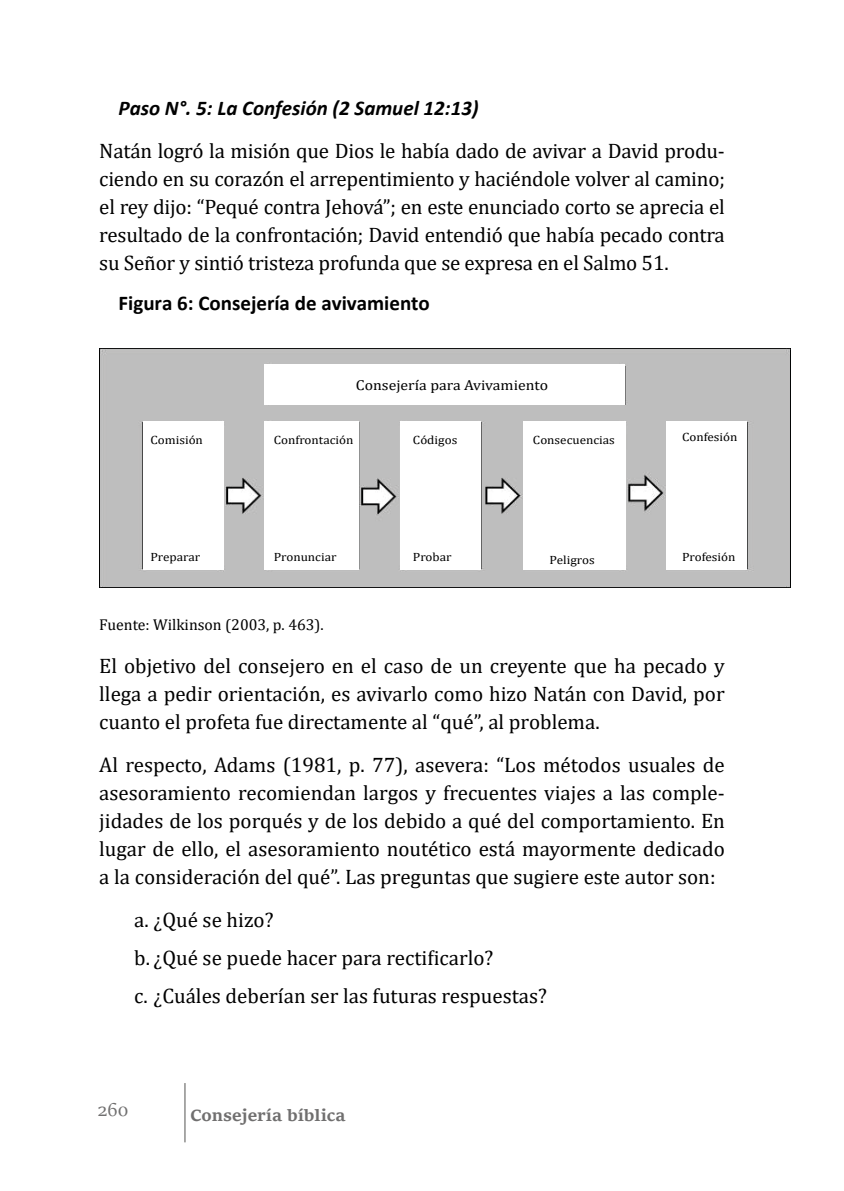
<style>
.page{position:relative;width:844px;height:1191px;background:#fff}
.page>*{position:absolute;margin:0;border:0;box-sizing:border-box;transform-origin:0 0}
.CUERPO{font:21px/28px "Cambria";color:#000;text-align:justify}
.TITULO_4{font:italic 700 21px "Calibri";color:#000}
.TITULO_4-2{font:700 21px "Calibri";color:#000}
.t1{font:21px "Sitka Banner";color:#706f6f}
.t2{font:700 17.5px "Sitka Text";color:#706f6f}
.FUENTE{font:15.75px "Cambria";color:#000}
.t3{font:14.35px "Cambria";color:#000;scale:1.09 1}
.t4{font:12.08px "Cambria";color:#000;scale:1.09 1}
</style>
<div class="page">
<hr style="left:184px;top:1083px;width:2px;height:59px;background:#9d9d9c">
<img style="left:99px;top:348px;width:690px;height:240px">
<div style="left:264px;top:365px;width:361px;height:40px;background:#fff"></div>
<div style="left:143px;top:422px;width:81px;height:148px;background:#fff"></div>
<div style="left:264px;top:422px;width:94px;height:148px;background:#fff"></div>
<div style="left:523px;top:422px;width:102px;height:148px;background:#fff"></div>
<div style="left:400px;top:422px;width:80px;height:148px;background:#fff"></div>
<div style="left:666px;top:422px;width:80px;height:148px;background:#fff"></div>
<p class="TITULO_4" style="left:118px;top:95px;width:361px">Paso N°. 5: La Confesión (2 Samuel 12:13)</p>
<p class="CUERPO" style="left:99px;top:137px;width:627px">Natán logró la misión que Dios le había dado de avivar a David produ&shy;ciendo en su corazón el arrepentimiento y haciéndole volver al camino; el rey dijo: “Pequé contra Jehová”; en este enunciado corto se aprecia el resultado de la confrontación; David entendió que había pecado contra su Señor y sintió tristeza profunda que se expresa en el Salmo 51.</p>
<p class="TITULO_4-2" style="left:118px;top:290px;width:313px">Figura 6: Consejería de avivamiento</p>
<p class="t3" style="left:356px;top:377px;width:178px">Consejería para Avivamiento</p>
<p class="t4" style="left:150px;top:432px;width:50px">Comisión</p>
<p class="t4" style="left:413px;top:432px;width:42px">Códigos</p>
<p class="t4" style="left:533px;top:432px;width:77px">Consecuencias</p>
<p class="t4" style="left:274px;top:432px;width:75px">Confrontación</p>
<p class="t4" style="left:682px;top:429px;width:52px">Confesión</p>
<p class="t4" style="left:150px;top:549px;width:47px">Preparar</p>
<p class="t4" style="left:413px;top:549px;width:37px">Probar</p>
<p class="t4" style="left:682px;top:549px;width:50px">Profesión</p>
<p class="t4" style="left:274px;top:549px;width:59px">Pronunciar</p>
<p class="t4" style="left:549px;top:553px;width:43px">Peligros</p>
<p class="FUENTE" style="left:99px;top:616px;width:226px">Fuente: Wilkinson (2003, p. 463).</p>
<p class="CUERPO" style="left:99px;top:652px;width:627px">El objetivo del consejero en el caso de un creyente que ha pecado y llega a pedir orientación, es avivarlo como hizo Natán con David, por cuanto el profeta fue directamente al “qué”, al problema.</p>
<p class="CUERPO" style="left:99px;top:751px;width:627px">Al respecto, Adams (1981, p. 77), asevera: “Los métodos usuales de asesoramiento recomiendan largos y frecuentes viajes a las comple&shy;jidades de los porqués y de los debido a qué del comportamiento. En lugar de ello, el asesoramiento noutético está mayormente dedicado a la consideración del qué”. Las preguntas que sugiere este autor son:</p>
<p class="CUERPO" style="left:134px;top:906px;width:141px">a. ¿Qué se hizo?</p>
<p class="CUERPO" style="left:134px;top:944px;width:360px">b. ¿Qué se puede hacer para rectificarlo?</p>
<p class="CUERPO" style="left:134px;top:981px;width:414px">c. ¿Cuáles deberían ser las futuras respuestas?</p>
<p class="t1" style="left:98px;top:1095px;width:32px">260</p>
<p class="t2" style="left:190px;top:1101px;width:156px">Consejería bíblica</p>
</div>
